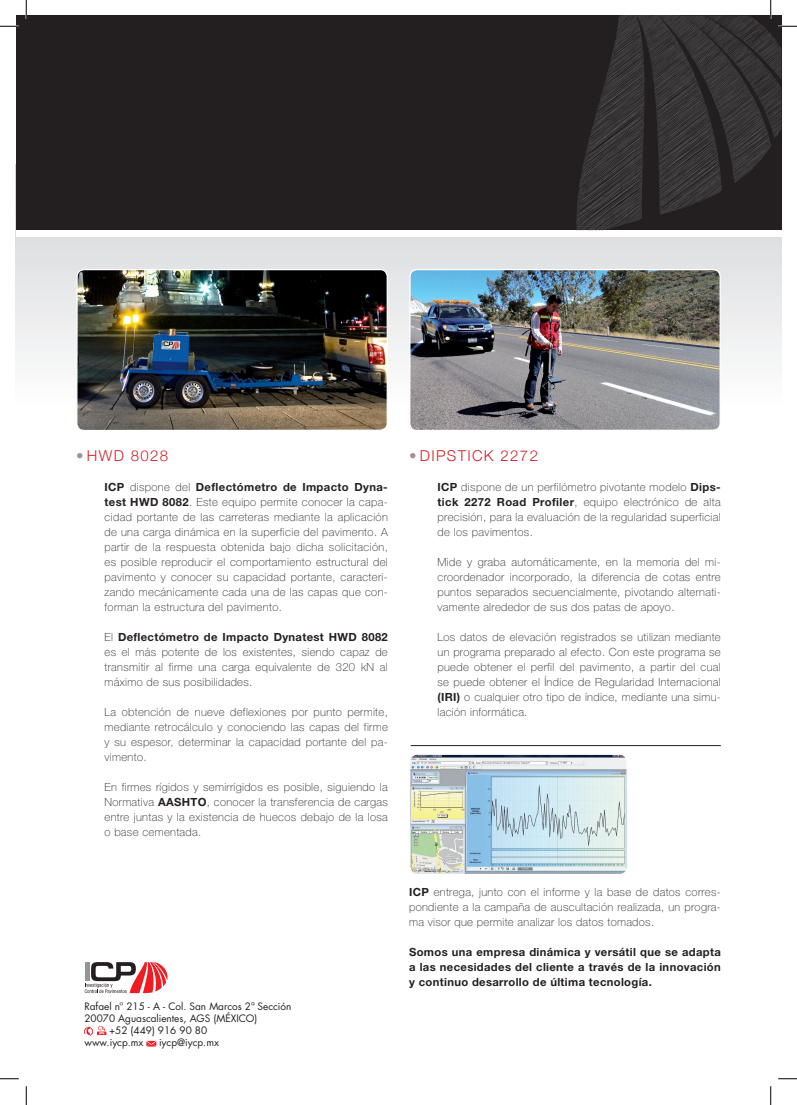
<style>
.page{position:relative;width:797px;height:1105px;background:#fff}
.page>*{position:absolute;margin:0;border:0;box-sizing:border-box;transform-origin:0 0}
.t1{font:300 15px "Helvetica Neue";letter-spacing:.09em;color:#d1232a}
.t2{font:100 11.25px/15px "Helvetica Neue";letter-spacing:.03em;color:#231f20;text-align:justify}
.t3{font:700 11.25px/15px "Helvetica Neue";letter-spacing:.03em;color:#231f20;text-align:justify}
.t4{font:10px "Futura Std";color:#231f20}
.s1{font-weight:100;color:#a19390}
.s2{font-weight:700}
</style>
<div class="page">
<svg style="left:16px;top:237px;width:765px;height:122px;background:#e4e5e6"></svg>
<div style="left:16px;top:16px;width:765px;height:218px;background:#231f20"></div>
<div style="left:16px;top:231px;width:765px;height:6px;background:#fff"></div>
<svg style="left:146px;top:1041px;width:10px;height:5px"></svg>
<svg style="left:85px;top:962px;width:83px;height:31px"></svg>
<svg style="left:84px;top:1026px;width:22px;height:10px"></svg>
<img style="left:771px;top:96px;width:10px;height:20px">
<img style="left:771px;top:117px;width:10px;height:9px">
<img style="left:77px;top:270px;width:310px;height:159px">
<div style="left:76px;top:269px;width:312px;height:162px;border:1px solid #fff;border-radius:7px"></div>
<img style="left:410px;top:270px;width:310px;height:159px">
<div style="left:409px;top:269px;width:311px;height:162px;border:1px solid #fff;border-radius:7px"></div>
<svg style="left:410px;top:754px;width:217px;height:120px;background:#c0d3d7"></svg>
<hr style="left:410px;top:745px;width:310px;height:1px;background:#231f20">
<svg style="left:0;top:25px;width:19px;height:2px"></svg>
<svg style="left:778px;top:25px;width:19px;height:2px"></svg>
<svg style="left:0;top:1078px;width:19px;height:1px"></svg>
<svg style="left:778px;top:1078px;width:19px;height:1px"></svg>
<svg style="left:25px;top:0;width:2px;height:19px"></svg>
<svg style="left:25px;top:1086px;width:2px;height:19px"></svg>
<svg style="left:576px;top:0;width:195px;height:231px"></svg>
<svg style="left:770px;top:1086px;width:1px;height:19px"></svg>
<p class="t1" style="left:76px;top:447px;width:94px"><span class="s1">•</span> HWD 8028</p>
<p class="t2" style="left:104px;top:480px;width:285px"><span class="s2">ICP</span> dispone del <span class="s2">Deflectómetro de Impacto Dyna&shy;test HWD 8082</span>. Este equipo permite conocer la capa&shy;cidad portante de las carreteras mediante la aplicación de una carga dinámica en la superficie del pavimento. A partir de la respuesta obtenida bajo dicha solicitación, es posible reproducir el comportamiento estructural del pavimento y conocer su capacidad portante, caracteri&shy;zando mecánicamente cada una de las capas que con&shy;forman la estructura del pavimento.</p>
<p class="t2" style="left:104px;top:630px;width:285px">El <span class="s2">Deflectómetro de Impacto Dynatest HWD 8082 </span>es el más potente de los existentes, siendo capaz de transmitir al firme una carga equivalente de 320 kN al máximo de sus posibilidades.</p>
<p class="t2" style="left:104px;top:705px;width:285px">La obtención de nueve deflexiones por punto permite, mediante retrocálculo y conociendo las capas del firme y su espesor, determinar la capacidad portante del pa&shy;vimento.</p>
<p class="t2" style="left:104px;top:780px;width:285px">En firmes rígidos y semirrígidos es posible, siguiendo la Normativa <span class="s2">AASHTO</span>, conocer la transferencia de cargas entre juntas y la existencia de huecos debajo de la losa o base cementada.</p>
<p class="t4" style="left:84px;top:1000px;width:208px">Rafael nº 215 - A - Col. San Marcos 2ª Sección</p>
<p class="t4" style="left:84px;top:1012px;width:174px">20070 Aguascalientes, AGS (MÉXICO)</p>
<p class="t4" style="left:109px;top:1024px;width:100px">+52 (449) 916 90 80</p>
<p class="t4" style="left:84px;top:1036px;width:61px">www.iycp.mx</p>
<p class="t4" style="left:159px;top:1036px;width:61px">iycp@iycp.mx</p>
<p class="t1" style="left:409px;top:447px;width:130px"><span class="s1">•</span> DIPSTICK 2272</p>
<p class="t2" style="left:437px;top:480px;width:285px"><span class="s2">ICP</span> dispone de un perfilómetro pivotante modelo <span class="s2">Dips&shy;tick 2272 Road Profiler</span>, equipo electrónico de alta precisión, para la evaluación de la regularidad superficial de los pavimentos.</p>
<p class="t2" style="left:437px;top:555px;width:285px">Mide y graba automáticamente, en la memoria del mi&shy;croordenador incorporado, la diferencia de cotas entre puntos separados secuencialmente, pivotando alternati&shy;vamente alrededor de sus dos patas de apoyo.</p>
<p class="t2" style="left:437px;top:630px;width:285px">Los datos de elevación registrados se utilizan mediante un programa preparado al efecto. Con este programa se puede obtener el perfil del pavimento, a partir del cual se puede obtener el Índice de Regularidad Internacional <span class="s2">(IRI)</span> o cualquier otro tipo de índice, mediante una simu&shy;lación informática.</p>
<p class="t2" style="left:409px;top:885px;width:313px"><span class="s2">ICP</span> entrega, junto con el informe y la base de datos corres&shy;pondiente a la campaña de auscultación realizada, un progra&shy;ma visor que permite analizar los datos tomados.</p>
<p class="t3" style="left:409px;top:944px;width:313px">Somos una empresa dinámica y versátil que se adapta a las necesidades del cliente a través de la innovación y continuo desarrollo de última tecnología.</p>
</div>
